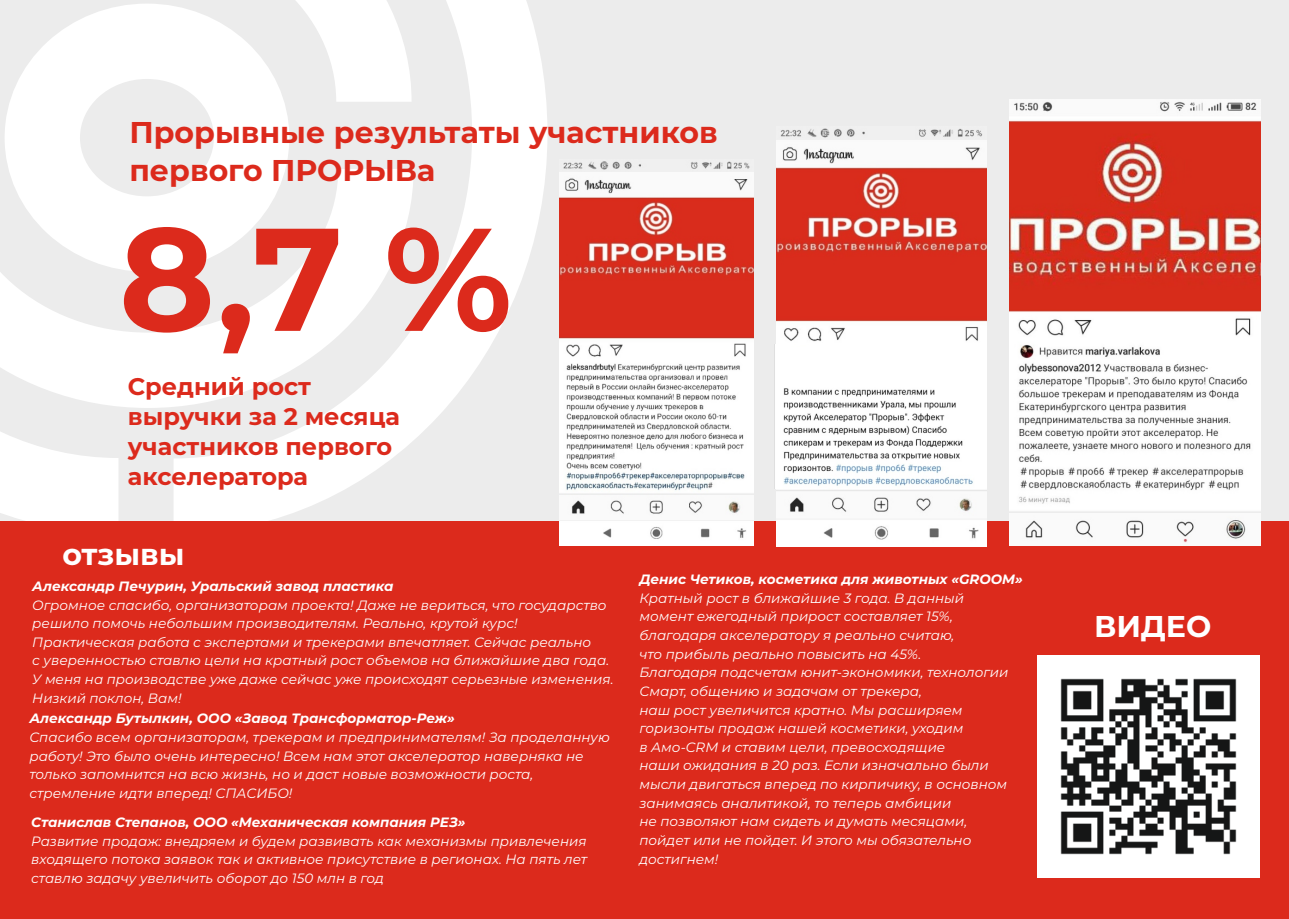
<style>
.page{position:relative;width:1289px;height:919px;background:#fff}
.page>*{position:absolute;margin:0;border:0;box-sizing:border-box;transform-origin:0 0}
.t1{font:700 145.8px "Montserrat";color:#dc2a1c}
.t2{font:700 30px/37.7px "Montserrat";color:#dc2a1c}
.t3{font:700 30px "Montserrat";color:#fff}
.t4{font:700 24px/30.2px "Montserrat";color:#dc2a1c}
.t5{font:italic 13.5px/18.6px "Montserrat";color:#fff}
.t6{font:italic 700 13.5px "Montserrat";color:#fff}
</style>
<div class="page">
<div style="left:0;top:0;width:1288px;height:918px;background:#ececec"></div>
<svg style="left:0;top:432px;width:118px;height:89px;fill:#fff"></svg>
<svg style="left:174px;top:0;width:373px;height:521px"></svg>
<svg style="left:0;top:169px;width:413px;height:239px;fill:#fff"></svg>
<svg style="left:174px;top:0;width:237px;height:102px"></svg>
<svg style="left:5px;top:4px;width:284px;height:268px;fill:#fff"></svg>
<div style="left:0;top:521px;width:1288px;height:397px;background:#dc2a1c"></div>
<img style="left:1009px;top:99px;width:251px;height:446px">
<img style="left:560px;top:161px;width:193px;height:384px">
<img style="left:776px;top:128px;width:210px;height:418px">
<img style="left:774px;top:345px;width:210px;height:143px">
<div style="left:775px;top:347px;width:210px;height:39px;background:#fff"></div>
<img style="left:1037px;top:655px;width:222px;height:222px">
<h2 class="t2" style="left:129px;top:114px;width:590px">Прорывные результаты участников первого ПРОРЫВа</h2>
<h1 class="t1" style="left:119px;top:190px;width:395px">8,7 %</h1>
<h3 class="t4" style="left:128px;top:371px;width:274px">Средний рост выручки за 2 месяца участников первого акселератора</h3>
<h2 class="t3" style="left:63px;top:536px;width:123px">отзывы</h2>
<p class="t6" style="left:32px;top:578px;width:363px">Александр Печурин, Уральский завод пластика</p>
<p class="t5" style="left:32px;top:595px;width:583px">Огромное спасибо, организаторам проекта! Даже не вериться, что государство решило помочь небольшим производителям. Реально, крутой курс!<br>Практическая работа с экспертами и трекерами впечатляет. Сейчас реально<br>с уверенностью ставлю цели на кратный рост объемов на ближайшие два года.<br>У меня на производстве уже даже сейчас уже происходят серьезные изменения.<br>Низкий поклон, Вам!</p>
<p class="t6" style="left:29px;top:710px;width:427px">Александр Бутылкин, ООО «Завод Трансформатор-Реж»</p>
<p class="t5" style="left:29px;top:727px;width:582px">Спасибо всем организаторам, трекерам и предпринимателям! За проделанную работу! Это было очень интересно! Всем нам этот акселератор наверняка не только запомнится на всю жизнь, но и даст новые возможности роста, стремление идти вперед! СПАСИБО!</p>
<p class="t6" style="left:31px;top:813px;width:436px">Станислав Степанов, ООО «Механическая компания РЕЗ»</p>
<p class="t5" style="left:31px;top:831px;width:557px;text-align:justify">Развитие продаж: внедряем и будем развивать как механизмы привлечения входящего потока заявок так и активное присутствие в регионах. На пять лет ставлю задачу увеличить оборот до 150 млн в год</p>
<p class="t6" style="left:639px;top:571px;width:385px">Денис Четиков, косметика для животных «GROOM»</p>
<p class="t5" style="left:639px;top:588px;width:370px">Кратный рост в ближайшие 3 года. В данный момент ежегодный прирост составляет 15%, благодаря акселератору я реально считаю,<br>что прибыль реально повысить на 45%.<br>Благодаря подсчетам юнит-экономики, технологии Смарт, общению и задачам от трекера,<br>наш рост увеличится кратно. Мы расширяем горизонты продаж нашей косметики, уходим<br>в Амо-CRM и ставим цели, превосходящие<br>наши ожидания в 20 раз. Если изначально были мысли двигаться вперед по кирпичику, в основном занимаясь аналитикой, то теперь амбиции<br>не позволяют нам сидеть и думать месяцами, пойдет или не пойдет. И этого мы обязательно достигнем!</p>
<h2 class="t3" style="left:1094px;top:608px;width:119px">ВИДЕО</h2>
</div>
